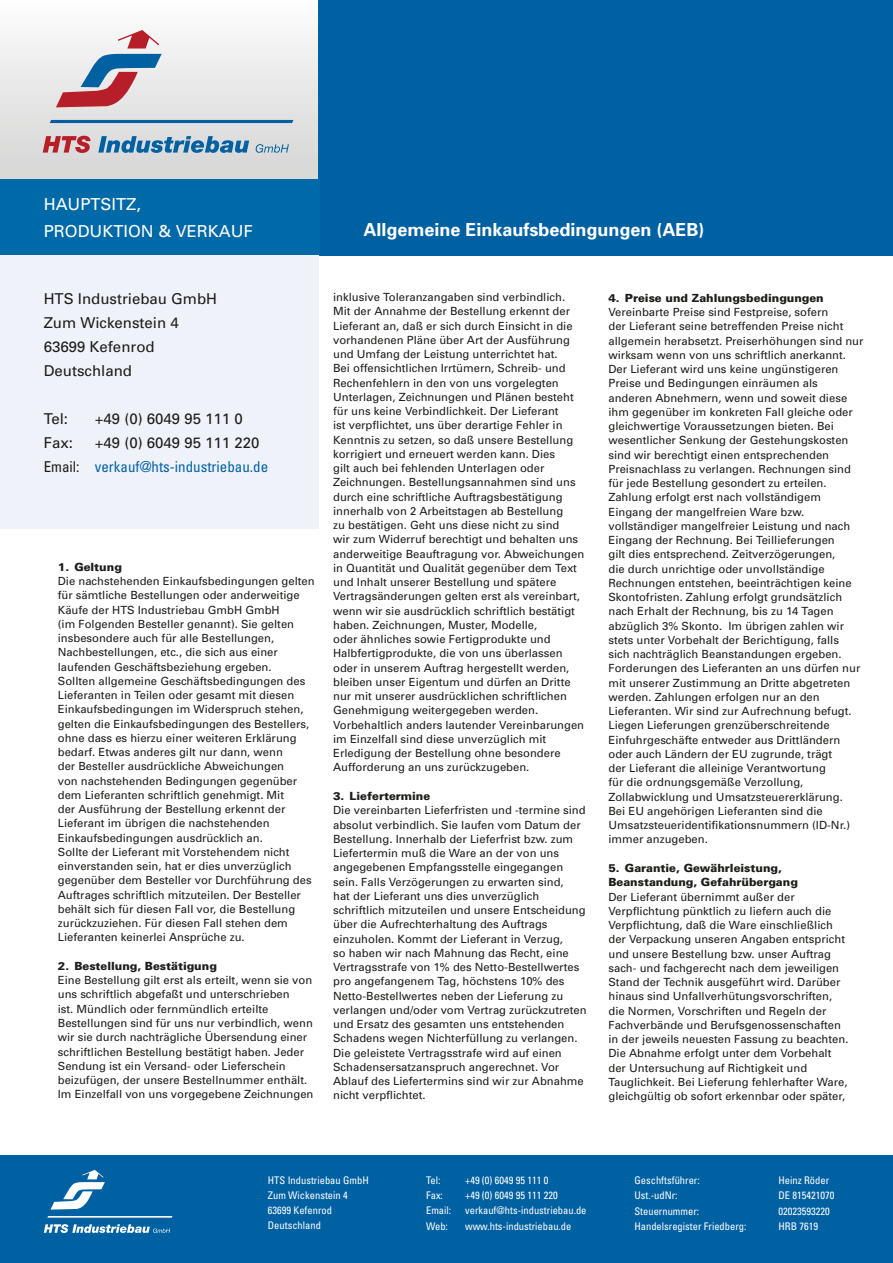
<style>
.page{position:relative;width:893px;height:1263px;background:#fff}
.page>*{position:absolute;margin:0;border:0;box-sizing:border-box;transform-origin:0 0}
.t1{font:700 18px "Univers";color:#fff}
.t2{font:16.5px "Univers";color:#fff}
.t3{font:15px/24px "Univers";color:#1d1d1b}
.t4{font:condensed 15px/24px "Univers";color:#0061a2}
.t5{font:11.25px/14.2px "Univers";color:#1d1d1b}
.t6{font:900 11.25px/14.2px "Univers";color:#1d1d1b}
.t7{font:condensed 10.5px/15px "Univers";color:#fff}
.s1{font-stretch:normal;color:#1d1d1b}
.s2{color:#1d1d1b}
</style>
<div class="page">
<div style="left:0;top:0;width:319px;height:179px;background:linear-gradient(to bottom,#fcfcfc,#d5d5d5)"></div>
<div style="left:319px;top:0;width:574px;height:255px;background:#0061a2"></div>
<div style="left:0;top:179px;width:319px;height:76px;background:#0069a8"></div>
<div style="left:0;top:1155px;width:893px;height:108px;background:#0061a2"></div>
<div style="left:0;top:255px;width:319px;height:274px;background:#f0f2fa"></div>
<svg style="left:56px;top:30px;width:106px;height:77px"></svg>
<svg style="left:50px;top:120px;width:243px;height:3px"></svg>
<svg style="left:98px;top:136px;width:151px;height:17px;background:#6d9ebe"></svg>
<svg style="left:256px;top:144px;width:33px;height:9px"></svg>
<svg style="left:43px;top:136px;width:48px;height:17px"></svg>
<svg style="left:51px;top:1170px;width:54px;height:39px"></svg>
<svg style="left:47px;top:1216px;width:125px;height:1px"></svg>
<svg style="left:44px;top:1224px;width:126px;height:9px"></svg>
<h2 class="t2" style="left:44px;top:195px;width:23px">Hauptsitz</h2>
<h2 class="t2" style="left:136px;top:195px;width:6px">,</h2>
<h2 class="t2" style="left:44px;top:221px;width:45px">Produkti</h2>
<h2 class="t2" style="left:128px;top:221px;width:71px">on &amp; Verkauf</h2>
<h1 class="t1" style="left:364px;top:219px;width:343px">Allgemeine Einkaufsbedingungen (AEB)</h1>
<h3 class="t3" style="left:44px;top:287px;width:175px">HTS Industriebau GmbH<br>Zum Wickenstein 4<br>63699 Kefenrod<br>Deutschland</h3>
<h3 class="t3" style="left:44px;top:407px;width:26px">Tel:</h3>
<h3 class="t3" style="left:95px;top:407px;width:150px">+49 (0) 6049 95 111 0</h3>
<h3 class="t3" style="left:44px;top:431px;width:31px">Fax:</h3>
<h3 class="t4" style="left:44px;top:430px;width:226px;text-indent:51px"><span class="s1">+49 (0) 6049 95 111 220<br></span><span class="s2">Email:</span> verkauf@hts-industriebau.de</h3>
<p class="t6" style="left:58px;top:560px;width:66px">1. Geltung</p>
<p class="t5" style="left:58px;top:574px;width:258px">Die nachstehenden Einkaufsbedingungen gelten für sämtliche Bestellungen oder anderweitige Käufe der HTS Industriebau GmbH GmbH<br>(im Folgenden Besteller genannt). Sie gelten insbesondere auch für alle Bestellungen, Nachbestellungen, etc., die sich aus einer laufenden Geschäftsbeziehung ergeben.<br>Sollten allgemeine Geschäftsbedingungen des Lieferanten in Teilen oder gesamt mit diesen Einkaufsbedingungen im Widerspruch stehen, gelten die Einkaufsbedingungen des Bestellers, ohne dass es hierzu einer weiteren Erklärung bedarf. Etwas anderes gilt nur dann, wenn<br>der Besteller ausdrückliche Abweichungen<br>von nachstehenden Bedingungen gegenüber dem Lieferanten schriftlich genehmigt. Mit<br>der Ausführung der Bestellung erkennt der Lieferant im übrigen die nachstehenden Einkaufsbedingungen ausdrücklich an.<br>Sollte der Lieferant mit Vorstehendem nicht einverstanden sein, hat er dies unverzüglich gegenüber dem Besteller vor Durchführung des Auftrages schriftlich mitzuteilen. Der Besteller behält sich für diesen Fall vor, die Bestellung zurückzuziehen. Für diesen Fall stehen dem Lieferanten keinerlei Ansprüche zu.</p>
<p class="t6" style="left:58px;top:959px;width:160px">2. Bestellung, Bestätigung</p>
<p class="t5" style="left:58px;top:973px;width:257px">Eine Bestellung gilt erst als erteilt, wenn sie von uns schriftlich abgefaßt und unterschrieben<br>ist. Mündlich oder fernmündlich erteilte Bestellungen sind für uns nur verbindlich, wenn wir sie durch nachträgliche Übersendung einer schriftlichen Bestellung bestätigt haben. Jeder Sendung ist ein Versand- oder Lieferschein beizufügen, der unsere Bestellnummer enthält.<br>Im Einzelfall von uns vorgegebene Zeichnungen</p>
<p class="t5" style="left:333px;top:290px;width:253px">inklusive Toleranzangaben sind verbindlich.<br>Mit der Annahme der Bestellung erkennt der Lieferant an, daß er sich durch Einsicht in die vorhandenen Pläne über Art der Ausführung und Umfang der Leistung unterrichtet hat.<br>Bei offensichtlichen Irrtümern, Schreib- und Rechenfehlern in den von uns vorgelegten Unterlagen, Zeichnungen und Plänen besteht für uns keine Verbindlichkeit. Der Lieferant<br>ist verpflichtet, uns über derartige Fehler in Kenntnis zu setzen, so daß unsere Bestellung korrigiert und erneuert werden kann. Dies<br>gilt auch bei fehlenden Unterlagen oder Zeichnungen. Bestellungsannahmen sind uns durch eine schriftliche Auftragsbestätigung innerhalb von 2 Arbeitstagen ab Bestellung<br>zu bestätigen. Geht uns diese nicht zu sind<br>wir zum Widerruf berechtigt und behalten uns anderweitige Beauftragung vor. Abweichungen in Quantität und Qualität gegenüber dem Text und Inhalt unserer Bestellung und spätere Vertragsänderungen gelten erst als vereinbart, wenn wir sie ausdrücklich schriftlich bestätigt haben. Zeichnungen, Muster, Modelle,<br>oder ähnliches sowie Fertigprodukte und Halbfertigprodukte, die von uns überlassen oder in unserem Auftrag hergestellt werden, bleiben unser Eigentum und dürfen an Dritte nur mit unserer ausdrücklichen schriftlichen Genehmigung weitergegeben werden.<br>Vorbehaltlich anders lautender Vereinbarungen im Einzelfall sind diese unverzüglich mit Erledigung der Bestellung ohne besondere Aufforderung an uns zurückzugeben.</p>
<p class="t6" style="left:333px;top:789px;width:99px">3. Liefertermine</p>
<p class="t5" style="left:333px;top:803px;width:255px">Die vereinbarten Lieferfristen und -termine sind absolut verbindlich. Sie laufen vom Datum der Bestellung. Innerhalb der Lieferfrist bzw. zum Liefertermin muß die Ware an der von uns angegebenen Empfangsstelle eingegangen sein. Falls Verzögerungen zu erwarten sind,<br>hat der Lieferant uns dies unverzüglich schriftlich mitzuteilen und unsere Entscheidung über die Aufrechterhaltung des Auftrags einzuholen. Kommt der Lieferant in Verzug,<br>so haben wir nach Mahnung das Recht, eine Vertragsstrafe von 1% des Netto-Bestellwertes pro angefangenem Tag, höchstens 10% des Netto-Bestellwertes neben der Lieferung zu verlangen und/oder vom Vertrag zurückzutreten und Ersatz des gesamten uns entstehenden Schadens wegen Nichterfüllung zu verlangen.<br>Die geleistete Vertragsstrafe wird auf einen Schadensersatzanspruch angerechnet. Vor Ablauf des Liefertermins sind wir zur Abnahme nicht verpflichtet.</p>
<p class="t6" style="left:608px;top:291px;width:217px">4. Preise und Zahlungsbedingungen</p>
<p class="t5" style="left:608px;top:305px;width:257px">Vereinbarte Preise sind Festpreise, sofern<br>der Lieferant seine betreffenden Preise nicht allgemein herabsetzt. Preiserhöhungen sind nur wirksam wenn von uns schriftlich anerkannt.<br>Der Lieferant wird uns keine ungünstigeren Preise und Bedingungen einräumen als anderen Abnehmern, wenn und soweit diese ihm gegenüber im konkreten Fall gleiche oder gleichwertige Voraussetzungen bieten. Bei wesentlicher Senkung der Gestehungskosten sind wir berechtigt einen entsprechenden Preisnachlass zu verlangen. Rechnungen sind für jede Bestellung gesondert zu erteilen.<br>Zahlung erfolgt erst nach vollständigem Eingang der mangelfreien Ware bzw. vollständiger mangelfreier Leistung und nach Eingang der Rechnung. Bei Teillieferungen<br>gilt dies entsprechend. Zeitverzögerungen,<br>die durch unrichtige oder unvollständige Rechnungen entstehen, beeinträchtigen keine Skontofristen. Zahlung erfolgt grundsätzlich nach Erhalt der Rechnung, bis zu 14 Tagen abzüglich 3% Skonto. Im übrigen zahlen wir stets unter Vorbehalt der Berichtigung, falls<br>sich nachträglich Beanstandungen ergeben.<br>Forderungen des Lieferanten an uns dürfen nur mit unserer Zustimmung an Dritte abgetreten werden. Zahlungen erfolgen nur an den Lieferanten. Wir sind zur Aufrechnung befugt.<br>Liegen Lieferungen grenzüberschreitende Einfuhrgeschäfte entweder aus Drittländern oder auch Ländern der EU zugrunde, trägt<br>der Lieferant die alleinige Verantwortung<br>für die ordnungsgemäße Verzollung, Zollabwicklung und Umsatzsteuererklärung.<br>Bei EU angehörigen Lieferanten sind die Umsatzsteueridentifikationsnummern (ID-Nr.) immer anzugeben.</p>
<p class="t6" style="left:608px;top:861px;width:191px">5. Garantie, Gewährleistung,<br>Beanstandung, Gefahrübergang</p>
<p class="t5" style="left:608px;top:889px;width:242px">Der Lieferant übernimmt außer der Verpflichtung pünktlich zu liefern auch die Verpflichtung, daß die Ware einschließlich der Verpackung unseren Angaben entspricht und unsere Bestellung bzw. unser Auftrag sach- und fachgerecht nach dem jeweiligen Stand der Technik ausgeführt wird. Darüber hinaus sind Unfallverhütungsvorschriften, die Normen, Vorschriften und Regeln der Fachverbände und Berufsgenossenschaften in der jeweils neuesten Fassung zu beachten.<br>Die Abnahme erfolgt unter dem Vorbehalt der Untersuchung auf Richtigkeit und Tauglichkeit. Bei Lieferung fehlerhafter Ware, gleichgültig ob sofort erkennbar oder später,</p>
<p class="t7" style="left:268px;top:1173px;width:102px">HTS Industriebau GmbH<br>Zum Wickenstein 4<br>63699 Kefenrod<br>Deutschland</p>
<p class="t7" style="left:426px;top:1173px;width:16px">Tel:</p>
<p class="t7" style="left:465px;top:1173px;width:85px">+49 (0) 6049 95 111 0</p>
<p class="t7" style="left:426px;top:1188px;width:18px">Fax:</p>
<p class="t7" style="left:465px;top:1188px;width:94px">+49 (0) 6049 95 111 220</p>
<p class="t7" style="left:426px;top:1203px;width:27px">Email:</p>
<p class="t7" style="left:465px;top:1203px;width:123px">verkauf@hts-industriebau.de</p>
<p class="t7" style="left:426px;top:1218px;width:23px">Web:</p>
<p class="t7" style="left:465px;top:1218px;width:108px">www.hts-industriebau.de</p>
<p class="t7" style="left:634px;top:1173px;width:67px">Geschftsführer:</p>
<p class="t7" style="left:778px;top:1173px;width:52px">Heinz Röder</p>
<p class="t7" style="left:634px;top:1188px;width:45px">Ust.-udNr:</p>
<p class="t7" style="left:778px;top:1188px;width:57px">DE 815421070</p>
<p class="t7" style="left:634px;top:1203px;width:66px">Steuernummer:</p>
<p class="t7" style="left:778px;top:1203px;width:53px">02023593220</p>
<p class="t7" style="left:634px;top:1218px;width:113px">Handelsregister Friedberg:</p>
<p class="t7" style="left:778px;top:1218px;width:41px">HRB 7619</p>
</div>
